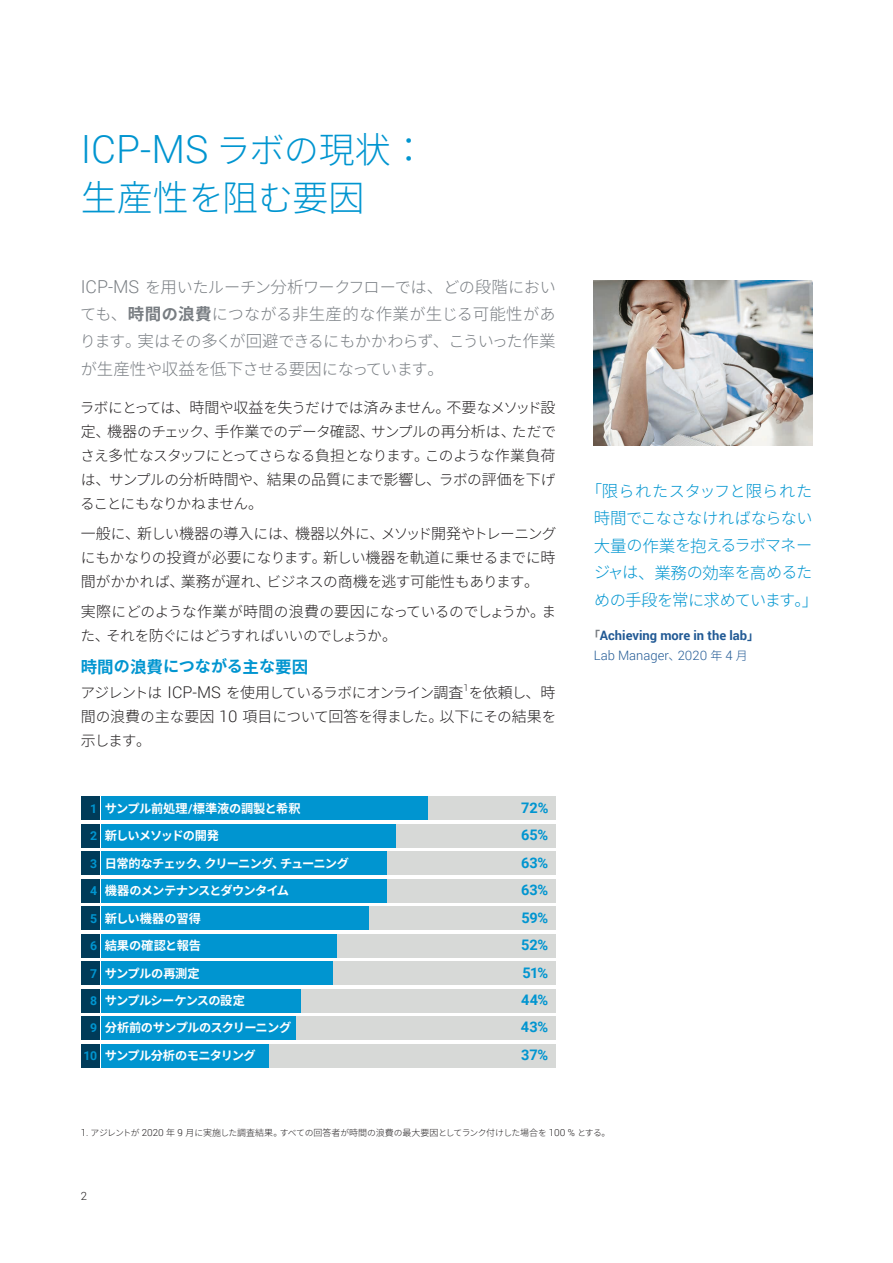
<style>
.page{position:relative;width:893px;height:1263px;background:#fff}
.page>*{position:absolute;margin:0;border:0;box-sizing:border-box;transform-origin:0 0}
.t1{font:300 38.85px "Roboto";color:#0095d0}
.t2{font:300 36px "Noto Sans CJ Kjp";color:#0095d0}
.t3{font:700 16.5px "Noto Sans CJ Kjp";color:#0095d0}
.t4{font:300 16.2px/27.3px "Noto Sans CJ Kjp";letter-spacing:-.055em;color:#787d82;text-align:justify}
.t5{font:300 16.2px/27.2px "Noto Sans CJ Kjp";letter-spacing:-.055em;color:#0095d0;text-align:center}
.t6{font:300 15px "Noto Sans CJ Kjp";color:#221f20}
.t7{font:300 14.7px/24px "Noto Sans CJ Kjp";letter-spacing:-.055em;color:#221f20;text-align:justify}
.t8{font:300 14.7px/24px "Noto Sans CJ Kjp";letter-spacing:-.035em;color:#221f20}
.t9{font:700 14.55px "Roboto";letter-spacing:-.005em;color:#0095d0}
.t10{font:700 12.9px/19.5px "Roboto";color:#225a95;text-align:center}
.t11{font:700 12.3px "Noto Sans CJ Kjp";letter-spacing:-.055em;color:#fff}
.t12{font:700 12.3px "Noto Sans CJ Kjp";letter-spacing:-.075em;color:#fff}
.t13{font:700 12.3px "Noto Sans CJ Kjp";letter-spacing:-.02em;color:#fff}
.t14{font:700 12.3px "Noto Sans CJ Kjp";letter-spacing:-.005em;color:#fff}
.t15{font:700 12.3px "Noto Sans CJ Kjp";letter-spacing:-.01em;color:#fff}
.t16{font:300 11.4px "Roboto";color:#221f20}
.t17{font:300 9.45px "Roboto";color:#221f20}
.t18{font:300 8.85px "Noto Sans CJ Kjp";letter-spacing:-.08em;color:#221f20}
.s1{font-family:"Noto Sans CJ Kjp";font-size:35.25px}
.s2{font-family:"Noto Sans CJ Kjp";font-size:36px}
.s3{font-size:35.25px}
.s4{font-family:"Roboto";font-size:17.85px}
.s5{font-size:16.5px}
.s6{font-weight:700;font-size:16.5px}
.s7{font-weight:700}
.s8{font-size:15px}
.s9{font-size:16.2px}
.s10{font-family:"Roboto";font-size:16.2px}
.s11{font-size:14.7px}
.s12{font-family:"Roboto";color:#0095d0}
.s13{font-family:"Roboto"}
.s14{font-family:"Noto Sans CJ Kjp";font-size:12px;color:#787d82}
.s15{font-family:"Noto Sans CJ Kjp";font-size:12px}
.s16{font-weight:300}
.s17{font-family:"Noto Sans CJ Kjp";font-weight:300;font-size:12px}
.s18{font-family:"Roboto";font-size:9.75px}
.s19{font-size:9px}
</style>
<div class="page">
<div style="left:101px;top:796px;width:327px;height:24px;background:#0095d0"></div>
<div style="left:101px;top:824px;width:295px;height:24px;background:#0095d0"></div>
<div style="left:101px;top:851px;width:286px;height:24px;background:#0095d0"></div>
<div style="left:101px;top:879px;width:286px;height:24px;background:#0095d0"></div>
<div style="left:101px;top:906px;width:268px;height:24px;background:#0095d0"></div>
<div style="left:101px;top:934px;width:236px;height:24px;background:#0095d0"></div>
<div style="left:101px;top:961px;width:232px;height:24px;background:#0095d0"></div>
<div style="left:101px;top:989px;width:200px;height:23px;background:#0095d0"></div>
<div style="left:101px;top:1016px;width:195px;height:24px;background:#0095d0"></div>
<div style="left:101px;top:1044px;width:168px;height:23px;background:#0095d0"></div>
<div style="left:428px;top:796px;width:128px;height:24px;background:#d7d9d7"></div>
<div style="left:81px;top:796px;width:19px;height:24px;background:#003b59"></div>
<div style="left:81px;top:824px;width:19px;height:24px;background:#003b59"></div>
<div style="left:81px;top:851px;width:19px;height:24px;background:#003b59"></div>
<div style="left:81px;top:879px;width:19px;height:24px;background:#003b59"></div>
<div style="left:81px;top:906px;width:19px;height:24px;background:#003b59"></div>
<div style="left:81px;top:934px;width:19px;height:24px;background:#003b59"></div>
<div style="left:81px;top:961px;width:19px;height:24px;background:#003b59"></div>
<div style="left:81px;top:989px;width:19px;height:23px;background:#003b59"></div>
<div style="left:81px;top:1016px;width:19px;height:24px;background:#003b59"></div>
<div style="left:81px;top:1044px;width:19px;height:23px;background:#003b59"></div>
<div style="left:396px;top:824px;width:160px;height:24px;background:#d7d9d7"></div>
<div style="left:387px;top:851px;width:169px;height:24px;background:#d7d9d7"></div>
<div style="left:387px;top:879px;width:169px;height:24px;background:#d7d9d7"></div>
<div style="left:369px;top:906px;width:187px;height:24px;background:#d7d9d7"></div>
<div style="left:337px;top:934px;width:219px;height:24px;background:#d7d9d7"></div>
<div style="left:333px;top:961px;width:223px;height:24px;background:#d7d9d7"></div>
<div style="left:301px;top:989px;width:255px;height:23px;background:#d7d9d7"></div>
<div style="left:296px;top:1016px;width:260px;height:24px;background:#d7d9d7"></div>
<div style="left:269px;top:1044px;width:287px;height:23px;background:#d7d9d7"></div>
<img style="left:594px;top:281px;width:218px;height:164px">
<h1 class="t1" style="left:81px;top:122px;width:347px">ICP-MS <span class="s1">ラボの</span><span class="s2">現状：</span></h1>
<h2 class="t2" style="left:81px;top:178px;width:285px">生産性<span class="s3">を</span>阻<span class="s3">む</span>要因</h2>
<p class="t4" style="left:80px;top:274px;width:478px"><span class="s4">ICP-MS</span> を<span class="s5">用</span>いたルーチン<span class="s5">分析</span>ワークフローでは<span class="s5">、</span>どの<span class="s5">段階</span>においても<span class="s5">、</span><span class="s6">時間</span><span class="s7">の</span><span class="s6">浪費</span>につながる<span class="s5">非生産的</span>な<span class="s5">作業</span>が<span class="s5">生</span>じる<span class="s5">可能性</span>があります<span class="s5">。実</span>はその<span class="s5">多</span>くが<span class="s5">回避</span>できるにもかかわらず<span class="s5">、</span>こういった<span class="s5">作業</span>が<span class="s5">生産性</span>や<span class="s5">収益</span>を<span class="s5">低下</span>させる<span class="s5">要因</span>になっています<span class="s5">。</span></p>
<p class="t7" style="left:80px;top:396px;width:478px">ラボにとっては<span class="s8">、時間</span>や<span class="s8">収益</span>を<span class="s8">失</span>うだけでは<span class="s8">済</span>みません<span class="s8">。不要</span>なメソッド<span class="s8">設定、機器</span>のチェック<span class="s8">、手作業</span>でのデータ<span class="s8">確認、</span>サンプルの<span class="s8">再分析</span>は<span class="s8">、</span>ただでさえ<span class="s8">多忙</span>なスタッフにとってさらなる<span class="s8">負担</span>となります<span class="s8">。</span>このような<span class="s8">作業負荷</span>は<span class="s8">、</span>サンプルの<span class="s8">分析時間</span>や<span class="s8">、結果</span>の<span class="s8">品質</span>にまで<span class="s8">影響</span>し<span class="s8">、</span>ラボの<span class="s8">評価</span>を<span class="s8">下</span>げることにもなりかねません<span class="s8">。</span></p>
<p class="t7" style="left:81px;top:522px;width:477px"><span class="s8">一般</span>に<span class="s8">、新</span>しい<span class="s8">機器</span>の<span class="s8">導入</span>には<span class="s8">、機器以外</span>に<span class="s8">、</span>メソッド<span class="s8">開発</span>やトレーニングにもかなりの<span class="s8">投資</span>が<span class="s8">必要</span>になります<span class="s8">。新</span>しい<span class="s8">機器</span>を<span class="s8">軌道</span>に<span class="s8">乗</span>せるまでに<span class="s8">時間</span>がかかれば<span class="s8">、業務</span>が<span class="s8">遅</span>れ<span class="s8">、</span>ビジネスの<span class="s8">商機</span>を<span class="s8">逃</span>す<span class="s8">可能性</span>もあります<span class="s8">。</span></p>
<p class="t8" style="left:81px;top:600px;width:477px"><span class="s8">実際</span>にどのような<span class="s8">作業</span>が<span class="s8">時間</span>の<span class="s8">浪費</span>の<span class="s8">要因</span>になっているのでしょうか<span class="s8">。</span>また<span class="s8">、</span>それを<span class="s8">防</span>ぐにはどうすればいいのでしょうか<span class="s8">。</span></p>
<p class="t3" style="left:81px;top:657px;width:229px">時間<span class="s9">の</span>浪費<span class="s9">につながる</span>主<span class="s9">な</span>要因</p>
<p class="t7" style="left:80px;top:681px;width:477px">アジレントは <span class="s10">ICP-MS</span> を<span class="s8">使用</span>しているラボにオンライン<span class="s8">調査</span>を<span class="s8">依頼</span>し<span class="s8">、時</span></p>
<p class="t17" style="left:464px;top:681px;width:7px">1</p>
<p class="t6" style="left:81px;top:708px;width:477px">間<span class="s11">の</span>浪費<span class="s11">の</span>主<span class="s11">な</span>要因 <span class="s10">10</span> 項目<span class="s11">について</span>回答<span class="s11">を</span>得<span class="s11">ました</span>。以下<span class="s11">にその</span>結果<span class="s11">を</span></p>
<p class="t7" style="left:81px;top:729px;width:72px"><span class="s8">示</span>します<span class="s8">。</span></p>
<p class="t13" style="left:90px;top:801px;width:212px"><span class="s12">1</span> サンプル前処理<span class="s13">/</span>標準液の調製と希釈</p>
<p class="t9" style="left:521px;top:797px;width:29px">72%</p>
<p class="t12" style="left:90px;top:829px;width:131px"><span class="s12">2</span> 新しいメソッドの開発</p>
<p class="t9" style="left:521px;top:825px;width:29px">65%</p>
<p class="t11" style="left:90px;top:856px;width:261px"><span class="s12">3</span> 日常的なチェック、クリーニング、チューニング</p>
<p class="t9" style="left:521px;top:852px;width:29px">63%</p>
<p class="t12" style="left:90px;top:884px;width:201px"><span class="s12">4</span> 機器のメンテナンスとダウンタイム</p>
<p class="t9" style="left:521px;top:880px;width:29px">63%</p>
<p class="t14" style="left:90px;top:911px;width:112px"><span class="s12">5</span> 新しい機器の習得</p>
<p class="t9" style="left:521px;top:907px;width:29px">59%</p>
<p class="t15" style="left:90px;top:938px;width:113px"><span class="s12">6</span> 結果の確認と報告</p>
<p class="t9" style="left:521px;top:935px;width:29px">52%</p>
<p class="t13" style="left:90px;top:966px;width:111px"><span class="s12">7</span> サンプルの再測定</p>
<p class="t9" style="left:522px;top:962px;width:27px">51%</p>
<p class="t11" style="left:90px;top:993px;width:156px"><span class="s12">8</span> サンプルシーケンスの設定</p>
<p class="t9" style="left:521px;top:989px;width:29px">44%</p>
<p class="t11" style="left:90px;top:1021px;width:203px"><span class="s12">9</span> 分析前のサンプルのスクリーニング</p>
<p class="t9" style="left:521px;top:1017px;width:29px">43%</p>
<p class="t11" style="left:83px;top:1048px;width:174px"><span class="s12">10</span> サンプル分析のモニタリング</p>
<p class="t9" style="left:521px;top:1044px;width:29px">37%</p>
<p class="t5" style="left:586px;top:478px;width:234px"><span class="s5">「限</span>られたスタッフと<span class="s5">限</span>られた<span class="s5">時間</span>でこなさなければならない<span class="s5">大量</span>の<span class="s5">作業</span>を<span class="s5">抱</span>えるラボマネージャは<span class="s5">、業務</span>の<span class="s5">効率</span>を<span class="s5">高</span>めるための<span class="s5">手段</span>を<span class="s5">常</span>に<span class="s5">求</span>めています<span class="s5">。」</span></p>
<p class="t10" style="left:588px;top:626px;width:172px"><span class="s14">「</span>Achieving more in the lab<span class="s15">」<br></span><span class="s16">Lab Manager</span><span class="s17">、</span><span class="s16">2020</span> <span class="s17">年</span> <span class="s16">4</span> <span class="s17">月</span></p>
<p class="t18" style="left:81px;top:1128px;width:531px"><span class="s18">1.</span> アジレントが <span class="s18">2020</span> <span class="s19">年</span> <span class="s18">9</span> <span class="s19">月</span>に<span class="s19">実施</span>した<span class="s19">調査結果。</span>すべての<span class="s19">回答者</span>が<span class="s19">時間</span>の<span class="s19">浪費</span>の<span class="s19">最大要因</span>としてランク<span class="s19">付</span>けした<span class="s19">場合</span>を <span class="s18">100 %</span> とする<span class="s19">。</span></p>
<p class="t16" style="left:81px;top:1188px;width:8px">2</p>
</div>
